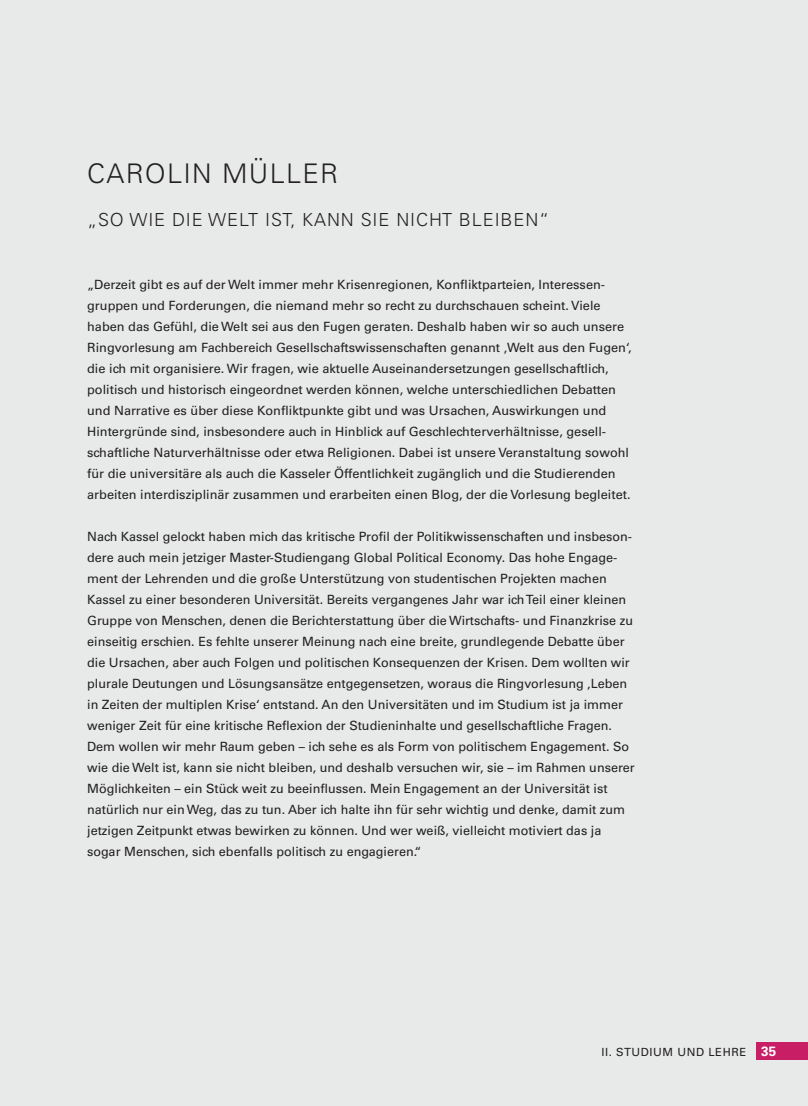
<style>
.page{position:relative;width:808px;height:1106px;background:#e7eae9}
.page>*{position:absolute;margin:0;border:0;box-sizing:border-box;transform-origin:0 0}
.t1{font:300 27px "Univers LT";letter-spacing:.05em;color:#231f20}
.t2{font:300 18px "Univers LT";color:#231f20}
.t3{font:12.75px/21px "Univers LT";color:#231f20}
.t4{font:11.25px "Univers LT";letter-spacing:.05em;color:#231f20}
.s1{font-weight:700;font-size:13.5px;color:#fff}
</style>
<div class="page">
<div style="left:757px;top:1042px;width:51px;height:17px;background:#c71e66"></div>
<h1 class="t1" style="left:87px;top:158px;width:253px">CAROLIN MÜLLER</h1>
<h2 class="t2" style="left:87px;top:208px;width:55px">„SO WIE</h2>
<h2 class="t2" style="left:172px;top:208px;width:11px">DIE</h2>
<h2 class="t2" style="left:208px;top:208px;width:30px">WELT</h2>
<h2 class="t2" style="left:265px;top:208px;width:51px">IST, KANN</h2>
<h2 class="t2" style="left:361px;top:208px;width:10px">SIE</h2>
<h2 class="t2" style="left:396px;top:208px;width:12px">NICHT</h2>
<h2 class="t2" style="left:459px;top:208px;width:12px">BLEIBEN</h2>
<h2 class="t2" style="left:539px;top:208px;width:12px">“</h2>
<p class="t3" style="left:87px;top:273px;width:546px">„Derzeit gibt es auf der Welt immer mehr Krisenregionen, Konfliktparteien, Interessen&shy;gruppen und Forderungen, die niemand mehr so recht zu durchschauen scheint. Viele haben das Gefühl, die Welt sei aus den Fugen geraten. Deshalb haben wir so auch unsere Ringvorlesung am Fachbereich Gesellschaftswissenschaften genannt ‚Welt aus den Fugen‘, die ich mit organisiere. Wir fragen, wie aktuelle Auseinandersetzungen gesellschaftlich, politisch und historisch eingeordnet werden können, welche unterschiedlichen Debatten und Narrative es über diese Konfliktpunkte gibt und was Ursachen, Auswirkungen und Hintergründe sind, insbesondere auch in Hinblick auf Geschlechterverhältnisse, gesell&shy;schaftliche Naturverhältnisse oder etwa Religionen. Dabei ist unsere Veranstaltung sowohl für die universitäre als auch die Kasseler Öffentlichkeit zugänglich und die Studierenden arbeiten interdisziplinär zusammen und erarbeiten einen Blog, der die Vorlesung begleitet.</p>
<p class="t3" style="left:87px;top:525px;width:549px">Nach Kassel gelockt haben mich das kritische Profil der Politikwissenschaften und insbeson&shy;dere auch mein jetziger Master-Studiengang Global Political Economy. Das hohe Engage&shy;ment der Lehrenden und die große Unterstützung von studentischen Projekten machen Kassel zu einer besonderen Universität. Bereits vergangenes Jahr war ich Teil einer kleinen Gruppe von Menschen, denen die Berichterstattung über die Wirtschafts- und Finanzkrise zu einseitig erschien. Es fehlte unserer Meinung nach eine breite, grundlegende Debatte über die Ursachen, aber auch Folgen und politischen Konsequenzen der Krisen. Dem wollten wir plurale Deutungen und Lösungsansätze entgegensetzen, woraus die Ringvorlesung ‚Leben in Zeiten der multiplen Krise‘ entstand. An den Universitäten und im Studium ist ja immer weniger Zeit für eine kritische Reflexion der Studieninhalte und gesellschaftliche Fragen.<br>Dem wollen wir mehr Raum geben – ich sehe es als Form von politischem Engagement. So wie die Welt ist, kann sie nicht bleiben, und deshalb versuchen wir, sie – im Rahmen unserer Möglichkeiten – ein Stück weit zu beeinflussen. Mein Engagement an der Universität ist natürlich nur ein Weg, das zu tun. Aber ich halte ihn für sehr wichtig und denke, damit zum jetzigen Zeitpunkt etwas bewirken zu können. Und wer weiß, vielleicht motiviert das ja sogar Menschen, sich ebenfalls politisch zu engagieren.“</p>
<p class="t4" style="left:601px;top:1045px;width:176px">II. STUDIUM UND LEHRE <span class="s1">35</span></p>
</div>
